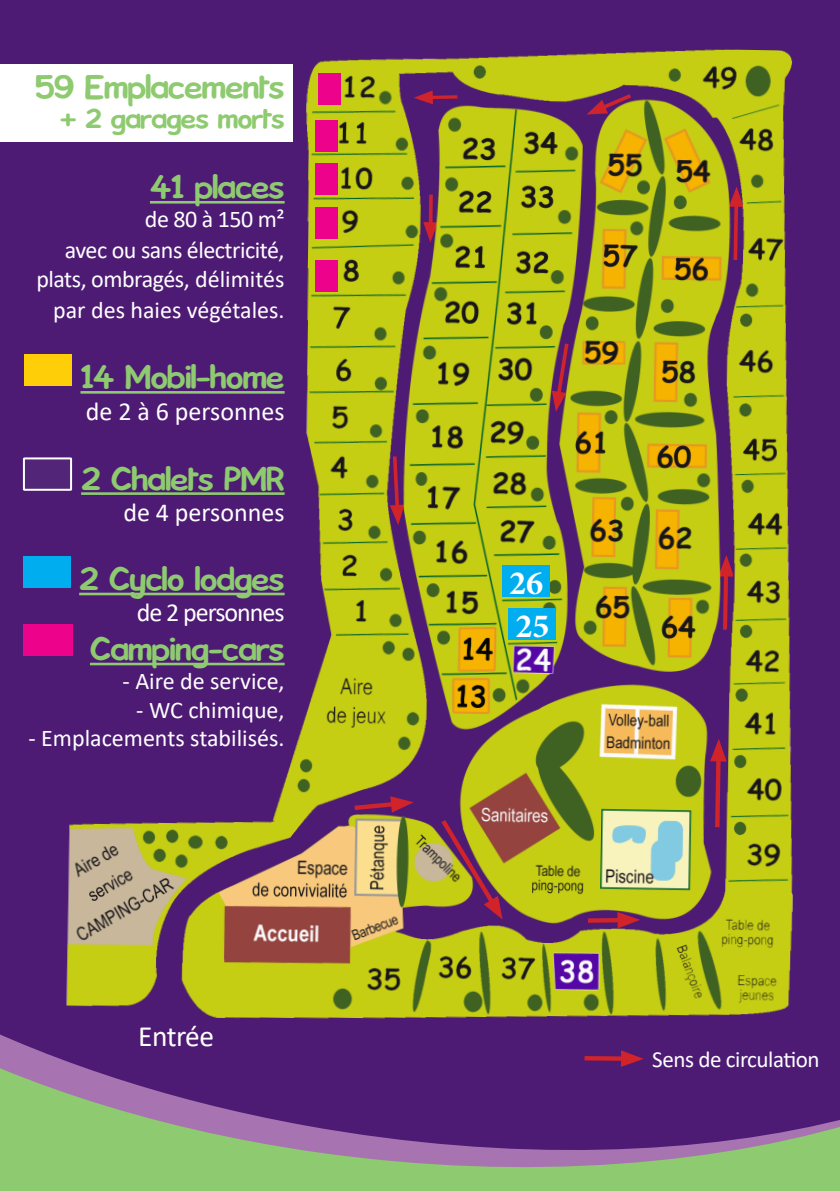
<style>
.page{position:relative;width:840px;height:1191px;background:#fff}
.page>*{position:absolute;margin:0;border:0;box-sizing:border-box;transform-origin:0 0}
.t1{font:700 34px/43px "Minion Pro";color:#fff}
.t2{font:30.6px "Kronika";letter-spacing:-.04em;color:#8eca6f}
.t3{font:29.4px "Calibri";letter-spacing:-.02em;color:#fff}
.t4{font:26px "Calibri";color:#fff}
.t5{font:26px "Kronika";letter-spacing:-.04em;color:#8eca6f}
.t6{font:26px "Calibri";letter-spacing:-.04em;color:#fff}
.t7{font:24px/31.2px "Calibri";color:#fff;text-align:right}
.t8{font:24px/31.2px "Calibri";letter-spacing:-.02em;color:#fff;text-align:right}
.t9{font:23px "Calibri";letter-spacing:-.02em;color:#fff}
</style>
<div class="page">
<div style="left:0;top:0;width:839px;height:1191px;background:#4d1b74"></div>
<svg style="left:0;top:655px;width:839px;height:469px"></svg>
<svg style="left:0;top:1124px;width:839px;height:67px;fill:#8eca6f"></svg>
<div style="left:0;top:64px;width:292px;height:77px;background:#fff"></div>
<img style="left:56px;top:49px;width:755px;height:1040px">
<hr style="left:150px;top:201px;width:134px;height:2px;background:#8eca6f">
<hr style="left:80px;top:391px;width:204px;height:3px;background:#8eca6f">
<hr style="left:81px;top:492px;width:203px;height:3px;background:#8eca6f">
<hr style="left:79px;top:592px;width:205px;height:3px;background:#8eca6f">
<hr style="left:90px;top:662px;width:194px;height:3px;background:#8eca6f">
<div style="left:502px;top:565px;width:47px;height:32px;background:#00aeef"></div>
<div style="left:508px;top:608px;width:47px;height:32px;background:#00aeef"></div>
<div style="left:23px;top:556px;width:47px;height:31px;background:#00aeef"></div>
<div style="left:23px;top:457px;width:49px;height:34px;background:#532578;border:2px solid #fff"></div>
<div style="left:24px;top:355px;width:47px;height:31px;background:#fece08"></div>
<div style="left:318px;top:73px;width:22px;height:31px;background:#ed028c"></div>
<div style="left:315px;top:120px;width:22px;height:31px;background:#ed028c"></div>
<div style="left:315px;top:163px;width:22px;height:32px;background:#ed028c"></div>
<div style="left:315px;top:208px;width:22px;height:31px;background:#ed028c"></div>
<div style="left:315px;top:260px;width:22px;height:31px;background:#ed028c"></div>
<div style="left:23px;top:624px;width:49px;height:31px;background:#ed028c"></div>
<p class="t2" style="left:35px;top:64px;width:251px">59 Emplacements</p>
<p class="t5" style="left:60px;top:100px;width:226px">+ 2 garages morts</p>
<p class="t2" style="left:150px;top:165px;width:136px">41 places</p>
<p class="t8" style="left:65px;top:203px;width:221px">de 80 à 150 m²<br>avec ou sans électricité,</p>
<p class="t7" style="left:36px;top:263px;width:250px">plats, ombragés, délimités par des haies végétales.</p>
<p class="t2" style="left:80px;top:355px;width:205px">14 Mobil-home</p>
<p class="t4" style="left:86px;top:393px;width:200px">de 2 à 6 personnes</p>
<p class="t2" style="left:81px;top:456px;width:205px">2 Chalets PMR</p>
<p class="t4" style="left:123px;top:494px;width:163px">de 4 personnes</p>
<p class="t2" style="left:79px;top:556px;width:207px">2 Cyclo lodges</p>
<p class="t6" style="left:137px;top:594px;width:149px">de 2 personnes</p>
<p class="t2" style="left:90px;top:626px;width:196px">Camping-cars</p>
<p class="t7" style="left:122px;top:664px;width:163px">- Aire de service,</p>
<p class="t7" style="left:136px;top:693px;width:150px">- WC chimique,</p>
<p class="t7" style="left:28px;top:722px;width:257px">- Emplacements stabilisés.</p>
<p class="t3" style="left:138px;top:1015px;width:77px">Entrée</p>
<h1 class="t1" style="left:509px;top:561px;width:42px">26<br>25</h1>
<p class="t9" style="left:652px;top:1043px;width:169px">Sens de circulation</p>
</div>
